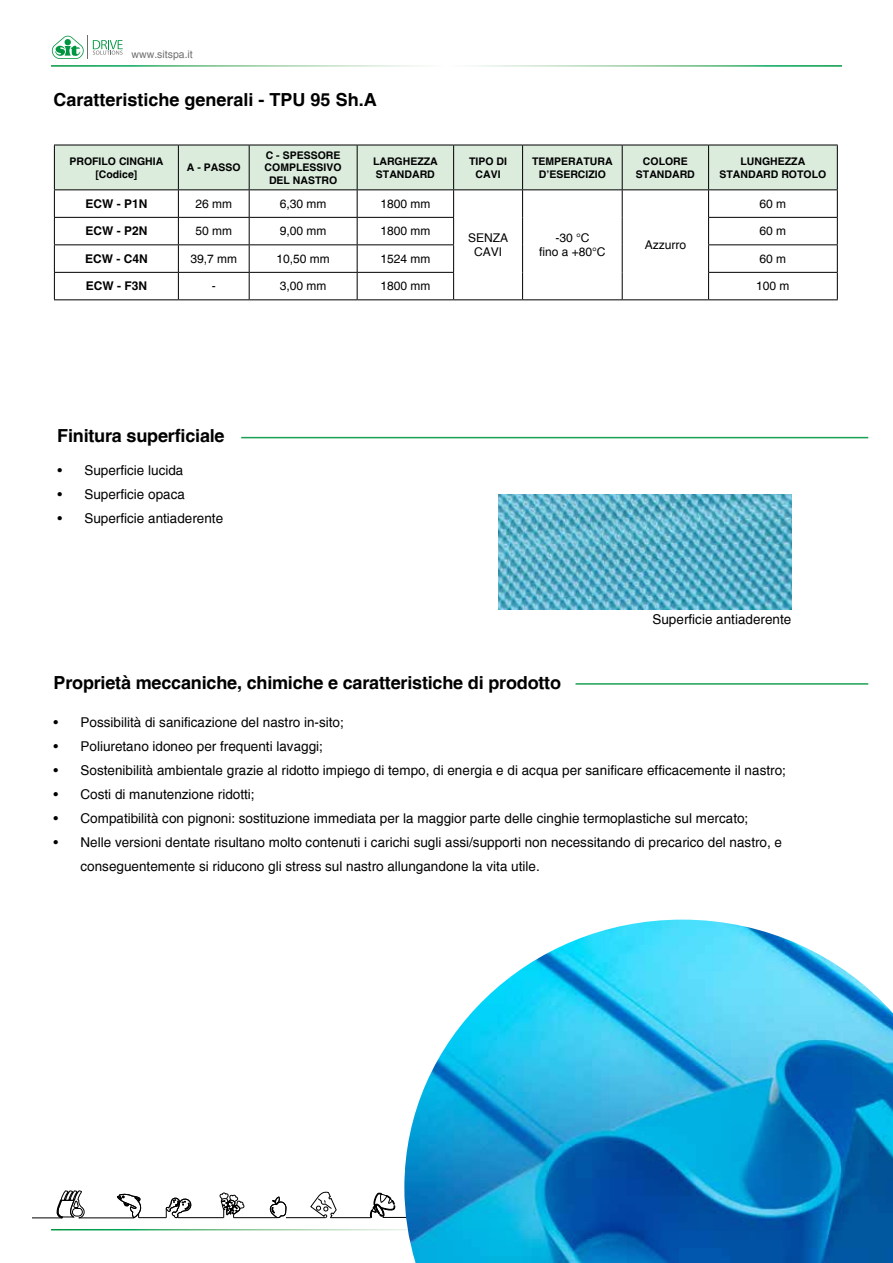
<style>
.page{position:relative;width:893px;height:1263px;background:#fff}
.page>*{position:absolute;margin:0;border:0;box-sizing:border-box;transform-origin:0 0}
.t1{font:700 18px "Helvetica";letter-spacing:-.01em;color:#000}
.t2{font:13.5px/24px "Helvetica";color:#000}
.t3{font:12px/14.4px "Helvetica";color:#000;text-align:center}
.t4{font:700 12px "Helvetica";color:#000}
.t5{font:700 10.5px/12.6px "Helvetica";color:#000;text-align:center}
.t6{font:10.5px "Helvetica";color:#706f6f}
</style>
<div class="page">
<svg style="left:52px;top:36px;width:71px;height:23px"></svg>
<svg style="left:54px;top:146px;width:784px;height:153px"></svg>
<hr style="left:54px;top:299px;width:124px;height:1px;background:#000">
<hr style="left:178px;top:299px;width:71px;height:1px;background:#000">
<hr style="left:249px;top:299px;width:108px;height:1px;background:#000">
<hr style="left:357px;top:299px;width:97px;height:1px;background:#000">
<hr style="left:454px;top:299px;width:69px;height:1px;background:#000">
<hr style="left:523px;top:299px;width:99px;height:1px;background:#000">
<hr style="left:622px;top:299px;width:87px;height:1px;background:#000">
<hr style="left:709px;top:299px;width:129px;height:1px;background:#000">
<hr style="left:54px;top:145px;width:124px;height:1px;background:#000">
<hr style="left:54px;top:145px;width:1px;height:44px;background:#000">
<hr style="left:178px;top:145px;width:71px;height:1px;background:#000">
<hr style="left:178px;top:145px;width:1px;height:44px;background:#000">
<hr style="left:249px;top:145px;width:108px;height:1px;background:#000">
<hr style="left:249px;top:145px;width:1px;height:44px;background:#000">
<hr style="left:357px;top:145px;width:97px;height:1px;background:#000">
<hr style="left:357px;top:145px;width:1px;height:44px;background:#000">
<hr style="left:454px;top:145px;width:69px;height:1px;background:#000">
<hr style="left:453px;top:145px;width:1px;height:44px;background:#000">
<hr style="left:523px;top:145px;width:99px;height:1px;background:#000">
<hr style="left:522px;top:145px;width:1px;height:44px;background:#000">
<hr style="left:622px;top:145px;width:87px;height:1px;background:#000">
<hr style="left:622px;top:145px;width:1px;height:44px;background:#000">
<hr style="left:709px;top:145px;width:129px;height:1px;background:#000">
<hr style="left:708px;top:145px;width:1px;height:44px;background:#000">
<hr style="left:837px;top:145px;width:1px;height:44px;background:#000">
<hr style="left:54px;top:189px;width:124px;height:1px;background:#000">
<hr style="left:178px;top:189px;width:71px;height:1px;background:#000">
<hr style="left:249px;top:189px;width:108px;height:1px;background:#000">
<hr style="left:357px;top:189px;width:97px;height:1px;background:#000">
<hr style="left:454px;top:189px;width:69px;height:1px;background:#000">
<hr style="left:523px;top:189px;width:99px;height:1px;background:#000">
<hr style="left:622px;top:189px;width:87px;height:1px;background:#000">
<hr style="left:709px;top:189px;width:129px;height:1px;background:#000">
<img style="left:498px;top:494px;width:293px;height:115px">
<svg style="left:33px;top:1190px;width:52px;height:28px"></svg>
<svg style="left:117px;top:1194px;width:74px;height:24px"></svg>
<hr style="left:178px;top:1217px;width:46px;height:1px;background:#000">
<svg style="left:270px;top:1196px;width:16px;height:23px"></svg>
<hr style="left:234px;top:1217px;width:43px;height:1px;background:#000">
<svg style="left:311px;top:1191px;width:26px;height:27px"></svg>
<hr style="left:286px;top:1217px;width:40px;height:1px;background:#000">
<hr style="left:330px;top:1217px;width:41px;height:1px;background:#000">
<svg style="left:370px;top:1192px;width:25px;height:27px"></svg>
<hr style="left:383px;top:1217px;width:223px;height:1px;background:#000">
<svg style="left:219px;top:1193px;width:25px;height:25px"></svg>
<hr style="left:79px;top:1217px;width:54px;height:1px;background:#000">
<img style="left:404px;top:919px;width:489px;height:344px">
<hr style="left:241px;top:437px;width:627px;height:1px;background:#009641">
<hr style="left:575px;top:683px;width:293px;height:2px;background:#009641">
<p class="t6" style="left:132px;top:48px;width:63px">www.sitspa.it</p>
<h1 class="t1" style="left:54px;top:89px;width:325px">Caratteristiche generali - TPU 95 Sh.A</h1>
<p class="t5" style="left:69px;top:155px;width:95px">PROFILO CINGHIA [Codice]</p>
<p class="t5" style="left:187px;top:161px;width:55px">A - PASSO</p>
<p class="t5" style="left:265px;top:149px;width:79px">C - SPESSORE<br>COMPLESSIVO<br>DEL NASTRO</p>
<p class="t5" style="left:373px;top:155px;width:66px;text-align:left">LARGHEZZA<br>STANDARD</p>
<p class="t5" style="left:469px;top:155px;width:39px">TIPO DI<br>CAVI</p>
<p class="t5" style="left:532px;top:155px;width:82px">TEMPERATURA<br>D’ESERCIZIO</p>
<p class="t5" style="left:636px;top:155px;width:60px">COLORE<br>STANDARD</p>
<p class="t5" style="left:720px;top:155px;width:108px">LUNGHEZZA<br>STANDARD ROTOLO</p>
<p class="t4" style="left:85px;top:196px;width:64px">ECW - P1N</p>
<p class="t3" style="left:195px;top:197px;width:38px">26 mm</p>
<p class="t3" style="left:280px;top:197px;width:48px">6,30 mm</p>
<p class="t3" style="left:380px;top:197px;width:52px">1800 mm</p>
<p class="t3" style="left:760px;top:197px;width:28px">60 m</p>
<p class="t4" style="left:85px;top:224px;width:64px">ECW - P2N</p>
<p class="t3" style="left:195px;top:224px;width:38px">50 mm</p>
<p class="t3" style="left:280px;top:224px;width:48px">9,00 mm</p>
<p class="t3" style="left:380px;top:224px;width:52px">1800 mm</p>
<p class="t3" style="left:760px;top:224px;width:28px">60 m</p>
<p class="t4" style="left:85px;top:251px;width:64px">ECW - C4N</p>
<p class="t3" style="left:190px;top:252px;width:48px">39,7 mm</p>
<p class="t3" style="left:276px;top:252px;width:55px">10,50 mm</p>
<p class="t3" style="left:380px;top:252px;width:52px">1524 mm</p>
<p class="t3" style="left:760px;top:252px;width:28px">60 m</p>
<p class="t4" style="left:86px;top:279px;width:63px">ECW - F3N</p>
<p class="t3" style="left:212px;top:279px;width:5px">-</p>
<p class="t3" style="left:280px;top:279px;width:48px">3,00 mm</p>
<p class="t3" style="left:380px;top:279px;width:52px">1800 mm</p>
<p class="t3" style="left:756px;top:279px;width:35px">100 m</p>
<p class="t3" style="left:468px;top:231px;width:42px">SENZA<br>CAVI</p>
<p class="t3" style="left:539px;top:231px;width:68px">-30 °C<br>fino a +80°C</p>
<p class="t3" style="left:645px;top:238px;width:43px">Azzurro</p>
<h1 class="t1" style="left:57px;top:425px;width:169px">Finitura superficiale</h1>
<p class="t2" style="left:57px;top:458px;width:128px">• Superficie lucida</p>
<p class="t2" style="left:57px;top:482px;width:129px">• Superficie opaca</p>
<p class="t2" style="left:57px;top:506px;width:167px">• Superficie antiaderente</p>
<p class="t2" style="left:652px;top:607px;width:140px">Superficie antiaderente</p>
<h1 class="t1" style="left:54px;top:672px;width:509px">Proprietà meccaniche, chimiche e caratteristiche di prodotto</h1>
<p class="t2" style="left:54px;top:710px;width:292px">• Possibilità di sanificazione del nastro in-sito;</p>
<p class="t2" style="left:54px;top:734px;width:271px">• Poliuretano idoneo per frequenti lavaggi;</p>
<p class="t2" style="left:54px;top:758px;width:734px">• Sostenibilità ambientale grazie al ridotto impiego di tempo, di energia e di acqua per sanificare efficacemente il nastro;</p>
<p class="t2" style="left:54px;top:782px;width:203px">• Costi di manutenzione ridotti;</p>
<p class="t2" style="left:54px;top:806px;width:696px">• Compatibilità con pignoni: sostituzione immediata per la maggior parte delle cinghie termoplastiche sul mercato;</p>
<p class="t2" style="left:81px;top:830px;width:703px;text-indent:-27px">• Nelle versioni dentate risultano molto contenuti i carichi sugli assi/supporti non necessitando di precarico del nastro, e conseguentemente si riducono gli stress sul nastro allungandone la vita utile.</p>
</div>
